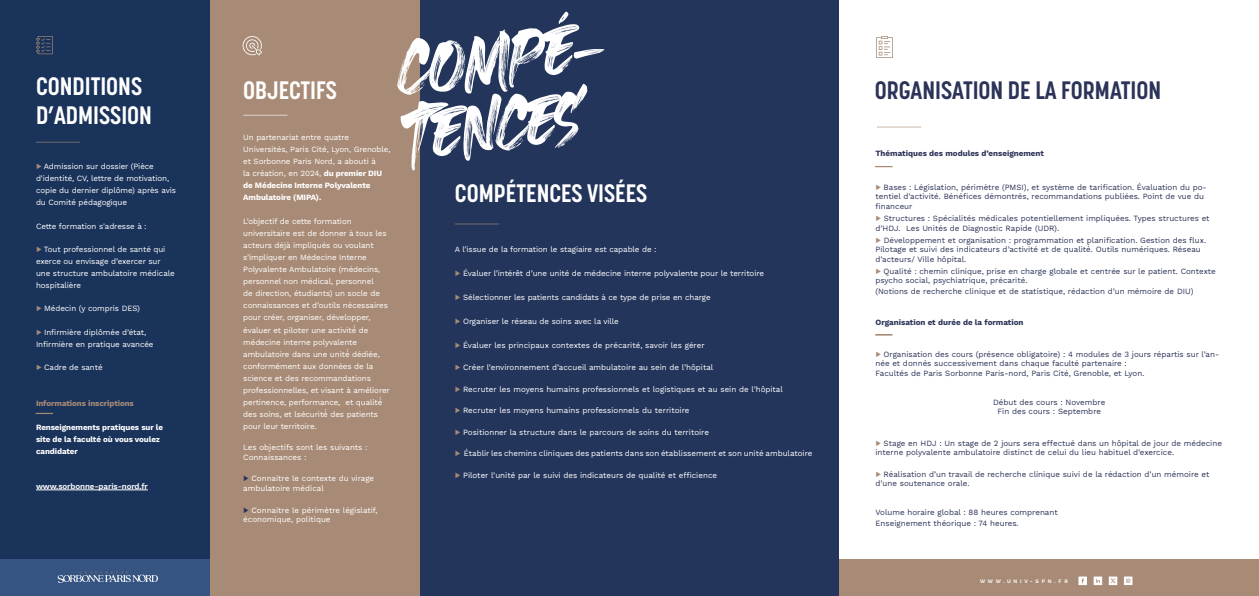
<style>
.page{position:relative;width:1259px;height:596px;background:#fff}
.page>*{position:absolute;margin:0;border:0;box-sizing:border-box;transform-origin:0 0}
.t1{font:110px "Heaters";color:#fff}
.t2{font:700 25px/28px "Korolev Condensed";color:#fff}
.t3{font:700 25px "Korolev Condensed";color:#2c3358}
.t4{font:8px/12px "Work Sans";letter-spacing:-.01em;color:#fff}
.t5{font:8px/9.6px "Work Sans";color:#2c3358}
.t6{font:700 8px "Work Sans";color:#2c3358}
.t7{font:700 8px/12px "Work Sans";letter-spacing:-.01em;color:#fff}
.t8{font:600 8px "Work Sans";letter-spacing:-.01em;color:#fff}
.t9{font:700 8px "Work Sans";letter-spacing:-.01em;color:#a88b76}
.t10{font:600 5.2px "Work Sans";letter-spacing:.51em;color:#fff}
.s1{color:#a88b76}
.s2{font-weight:700}
.s3{color:#2c3358}
</style>
<div class="page">
<div style="left:210px;top:0;width:210px;height:595px;background:#a88b76"></div>
<div style="left:420px;top:0;width:419px;height:595px;background:#24355b"></div>
<div style="left:0;top:0;width:210px;height:595px;background:#1a335a"></div>
<hr style="left:36px;top:489px;width:112px;height:1px;background:#fff">
<hr style="left:36px;top:142px;width:44px;height:1px;background:#a88b76">
<svg style="left:36px;top:413px;width:17px;height:1px"></svg>
<hr style="left:877px;top:126px;width:44px;height:1px;background:#a88b76">
<div style="left:0;top:559px;width:210px;height:36px;background:#365482"></div>
<div style="left:839px;top:559px;width:420px;height:36px;background:#a88b76"></div>
<svg style="left:1093px;top:576px;width:9px;height:8px"></svg>
<svg style="left:1078px;top:576px;width:9px;height:8px"></svg>
<svg style="left:1124px;top:576px;width:8px;height:8px"></svg>
<svg style="left:1108px;top:576px;width:9px;height:8px"></svg>
<svg style="left:58px;top:571px;width:100px;height:11px"></svg>
<hr style="left:243px;top:115px;width:44px;height:1px;background:#fff">
<svg style="left:243px;top:36px;width:19px;height:19px"></svg>
<svg style="left:36px;top:36px;width:17px;height:18px"></svg>
<hr style="left:455px;top:223px;width:44px;height:1px;background:#a88b76">
<svg style="left:875px;top:166px;width:17px;height:1px"></svg>
<svg style="left:875px;top:334px;width:17px;height:1px"></svg>
<svg style="left:876px;top:36px;width:17px;height:22px"></svg>
<p class="t2" style="left:36px;top:72px;width:117px">CONDITIONS<br>D’ADMISSION</p>
<p class="t4" style="left:36px;top:160px;width:141px"><span class="s1">▶</span> Admission sur dossier (Pièce d'identité, CV, lettre de motivation, copie du dernier diplôme) après avis du Comité pédagogique</p>
<p class="t4" style="left:36px;top:219px;width:112px">Cette formation s'adresse à :</p>
<p class="t4" style="left:36px;top:243px;width:140px"><span class="s1">▶</span> Tout professionnel de santé qui exerce ou envisage d’exercer sur une structure ambulatoire médicale hospitalière</p>
<p class="t4" style="left:36px;top:302px;width:106px"><span class="s1">▶</span> Médecin (y compris DES)</p>
<p class="t4" style="left:36px;top:325px;width:119px"><span class="s1">▶</span> Infirmière diplômée d’état,<br>Infirmière en pratique avancée</p>
<p class="t4" style="left:36px;top:361px;width:68px"><span class="s1">▶</span> Cadre de santé</p>
<p class="t9" style="left:36px;top:396px;width:99px">Informations inscriptions</p>
<p class="t7" style="left:36px;top:420px;width:128px">Renseignements pratiques sur le site de la faculté où vous voulez candidater</p>
<p class="t8" style="left:36px;top:480px;width:113px">www.sorbonne-paris-nord.fr</p>
<p class="t1" style="left:389px;top:26px;width:235px;rotate:-7deg">compé-</p>
<p class="t2" style="left:243px;top:76px;width:95px">OBJECTIFS</p>
<p class="t1" style="left:396px;top:92px;width:181px;rotate:-7deg">tences</p>
<p class="t4" style="left:243px;top:131px;width:149px">Un partenariat entre quatre<br>Universités, Paris Cité, Lyon, Grenoble, et Sorbonne Paris Nord, a abouti à<br>la création, en 2024, <span class="s2">du premier DIU de Médecine Interne Polyvalente<br>Ambulatoire (MIPA).</span></p>
<p class="t4" style="left:243px;top:215px;width:148px">L’objectif de cette formation universitaire est de donner à tous les acteurs déjà impliqués ou voulant s’impliquer en Médecine Interne Polyvalente Ambulatoire (médecins, personnel non médical, personnel<br>de direction, étudiants) un socle de connaissances et d’outils nécessaires pour créer, organiser, développer, évaluer et piloter une activité́ de médecine interne polyvalente ambulatoire dans une unité́ dédiée, conformément aux données de la science et des recommandations professionnelles, et visant à améliorer pertinence, performance, et qualité́ des soins, et lsécurité́ des patients pour leur territoire.</p>
<p class="t4" style="left:243px;top:441px;width:126px">Les objectifs sont les suivants :</p>
<p class="t4" style="left:243px;top:450px;width:65px">Connaissances :</p>
<p class="t4" style="left:243px;top:473px;width:132px;line-height:9.6px"><span class="s3">▶</span> Connaitre le contexte du virage ambulatoire médical</p>
<p class="t4" style="left:243px;top:504px;width:136px;line-height:9.6px"><span class="s3">▶</span> Connaitre le périmètre législatif, économique, politique</p>
<p class="t2" style="left:455px;top:179px;width:194px">COMPÉTENCES VISÉES</p>
<p class="t4" style="left:455px;top:243px;width:203px">A l’issue de la formation le stagiaire est capable de :</p>
<p class="t4" style="left:455px;top:267px;width:310px"><span class="s1">▶</span> Évaluer l’intérêt d’une unité de médecine interne polyvalente pour le territoire</p>
<p class="t4" style="left:455px;top:291px;width:257px"><span class="s1">▶</span> Sélectionner les patients candidats à ce type de prise en charge</p>
<p class="t4" style="left:455px;top:315px;width:165px"><span class="s1">▶</span> Organiser le réseau de soins avec la ville</p>
<p class="t4" style="left:455px;top:339px;width:251px"><span class="s1">▶</span> Évaluer les principaux contextes de précarité, savoir les gérer</p>
<p class="t4" style="left:455px;top:360px;width:260px"><span class="s1">▶</span> Créer l’environnement d’accueil ambulatoire au sein de l’hôpital</p>
<p class="t4" style="left:455px;top:382px;width:329px"><span class="s1">▶</span> Recruter les moyens humains professionnels et logistiques et au sein de l’hôpital</p>
<p class="t4" style="left:455px;top:404px;width:236px"><span class="s1">▶</span> Recruter les moyens humains professionnels du territoire</p>
<p class="t4" style="left:455px;top:425px;width:256px"><span class="s1">▶</span> Positionner la structure dans le parcours de soins du territoire</p>
<p class="t4" style="left:455px;top:447px;width:359px"><span class="s1">▶</span> Établir les chemins cliniques des patients dans son établissement et son unité ambulatoire</p>
<p class="t4" style="left:455px;top:468px;width:264px"><span class="s1">▶</span> Piloter l’unité par le suivi des indicateurs de qualité et efficience</p>
<p class="t3" style="left:874px;top:76px;width:288px">ORGANISATION DE LA FORMATION</p>
<p class="t6" style="left:875px;top:147px;width:170px">Thématiques des modules d’enseignement</p>
<p class="t5" style="left:875px;top:182px;width:333px"><span class="s1">▶</span> Bases : Législation, périmètre (PMSI), et système de tarification. Évaluation du po&shy;tentiel d’activité. Bénéfices démontrés, recommandations publiées. Point de vue du financeur</p>
<p class="t5" style="left:875px;top:213px;width:335px"><span class="s1">▶</span> Structures : Spécialités médicales potentiellement impliquées. Types structures et d’HDJ. Les Unités de Diagnostic Rapide (UDR).</p>
<p class="t5" style="left:875px;top:234px;width:332px"><span class="s1">▶</span> Développement et organisation : programmation et planification. Gestion des flux.<br>Pilotage et suivi des indicateurs d’activité et de qualité́. Outils numériques. Réseau d’acteurs/ Ville hôpital.</p>
<p class="t5" style="left:875px;top:266px;width:342px"><span class="s1">▶</span> Qualité : chemin clinique, prise en charge globale et centrée sur le patient. Contexte psycho social, psychiatrique, précarité.</p>
<p class="t5" style="left:875px;top:286px;width:319px">(Notions de recherche clinique et de statistique, rédaction d’un mémoire de DIU)</p>
<p class="t6" style="left:875px;top:316px;width:149px">Organisation et durée de la formation</p>
<p class="t5" style="left:875px;top:348px;width:345px"><span class="s1">▶</span> Organisation des cours (présence obligatoire) : 4 modules de 3 jours répartis sur l’an&shy;née et donnés successivement dans chaque faculté partenaire :</p>
<p class="t5" style="left:875px;top:368px;width:270px">Facultés de Paris Sorbonne Paris-nord, Paris Cité, Grenoble, et Lyon.</p>
<p class="t5" style="left:993px;top:396px;width:114px">Début des cours : Novembre</p>
<p class="t5" style="left:997px;top:406px;width:105px">Fin des cours : Septembre</p>
<p class="t5" style="left:875px;top:437px;width:348px"><span class="s1">▶</span> Stage en HDJ : Un stage de 2 jours sera effectué dans un hôpital de jour de médecine interne polyvalente ambulatoire distinct de celui du lieu habituel d’exercice.</p>
<p class="t5" style="left:875px;top:468px;width:335px"><span class="s1">▶</span> Réalisation d’un travail de recherche clinique suivi de la rédaction d’un mémoire et d’une soutenance orale.</p>
<p class="t5" style="left:875px;top:507px;width:184px">Volume horaire global : 88 heures comprenant</p>
<p class="t5" style="left:875px;top:518px;width:145px">Enseignement théorique : 74 heures.</p>
<p class="t10" style="left:980px;top:576px;width:89px">WWW.UNIV-SPN.FR</p>
</div>
